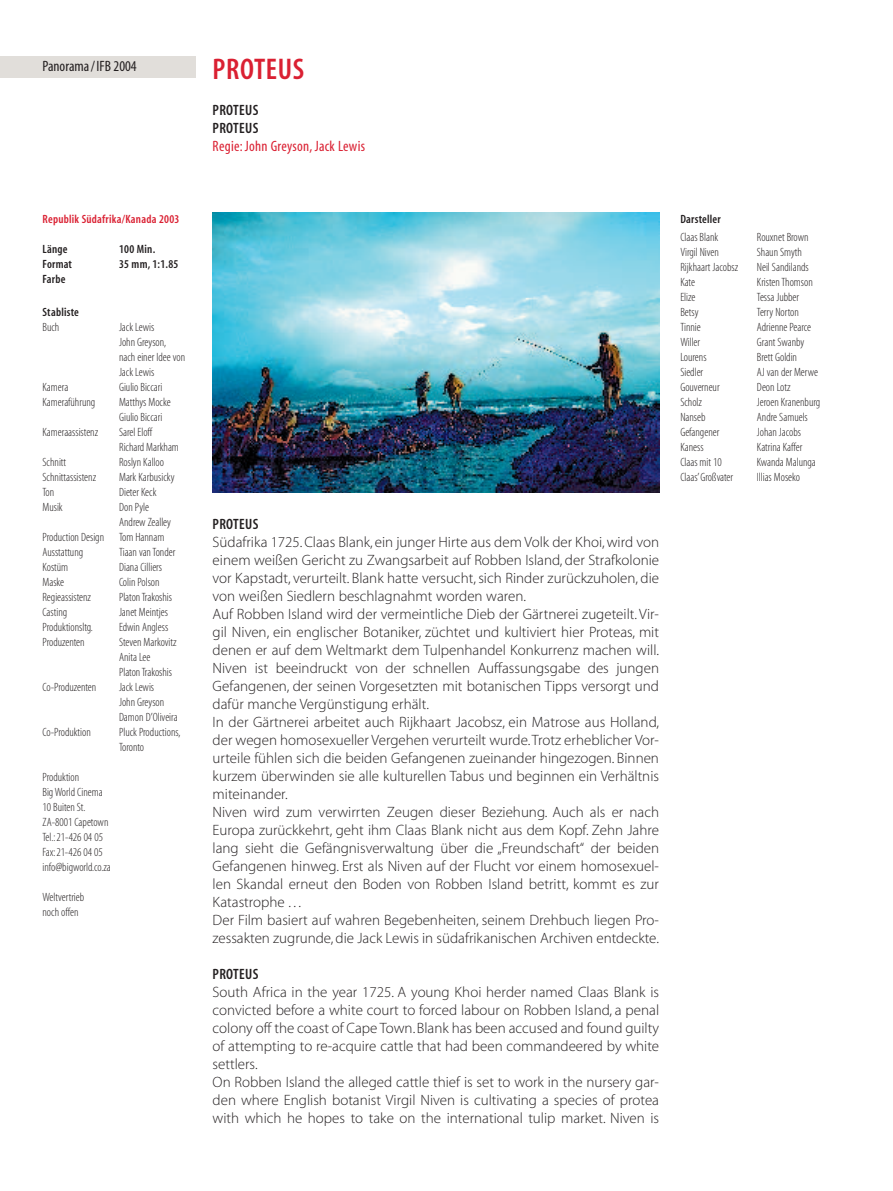
<style>
.page{position:relative;width:893px;height:1191px;background:#fff}
.page>*{position:absolute;margin:0;border:0;box-sizing:border-box;transform-origin:0 0}
.t1{font:30px "Myriad MM 565 300";letter-spacing:.02em;color:#da2032}
.t2{font:15px/18px "Myriad MM 215 600";color:#231f20}
.t3{font:15px/18px "Myriad MM 565 300";letter-spacing:.02em;color:#231f20}
.t4{font:15px "Myriad MM 400 300";letter-spacing:.02em;color:#da2032}
.t5{font:15px "Myriad MM 400 300";color:#231f20}
.t6{font:12px/15px "Myriad MM 215 300";color:#231f20}
.t7{font:12px "Myriad MM 565 300";letter-spacing:.02em;color:#231f20}
.t8{font:12px "Myriad MM 565 300";letter-spacing:.02em;color:#da2032}
</style>
<div class="page">
<img style="left:0;top:56px;width:660px;height:437px">
<p class="t5" style="left:43px;top:60px;width:96px">Panorama /IFB 2004</p>
<p class="t8" style="left:43px;top:214px;width:138px">Republik Südafrika/Kanada 2003</p>
<p class="t7" style="left:43px;top:244px;width:27px">Länge</p>
<p class="t7" style="left:119px;top:244px;width:38px">100 Min.</p>
<p class="t7" style="left:43px;top:259px;width:31px">Format</p>
<p class="t7" style="left:119px;top:259px;width:61px">35 mm, 1:1.85</p>
<p class="t7" style="left:43px;top:274px;width:24px">Farbe</p>
<p class="t7" style="left:43px;top:307px;width:38px">Stabliste</p>
<p class="t6" style="left:43px;top:321px;width:18px">Buch</p>
<p class="t6" style="left:119px;top:321px;width:68px">Jack Lewis<br>John Greyson, nach einer Idee von<br>Jack Lewis</p>
<p class="t6" style="left:43px;top:381px;width:27px">Kamera</p>
<p class="t6" style="left:119px;top:381px;width:45px">Giulio Biccari</p>
<p class="t6" style="left:43px;top:396px;width:54px">Kameraführung</p>
<p class="t6" style="left:119px;top:396px;width:53px">Matthys Mocke<br>Giulio Biccari</p>
<p class="t6" style="left:43px;top:426px;width:57px">Kameraassistenz</p>
<p class="t6" style="left:119px;top:426px;width:61px">Sarel Eloff<br>Richard Markham</p>
<p class="t6" style="left:43px;top:456px;width:25px">Schnitt</p>
<p class="t6" style="left:119px;top:456px;width:46px">Roslyn Kalloo</p>
<p class="t6" style="left:43px;top:471px;width:55px">Schnittassistenz</p>
<p class="t6" style="left:119px;top:471px;width:57px">Mark Karbusicky</p>
<p class="t6" style="left:43px;top:486px;width:13px">Ton</p>
<p class="t6" style="left:119px;top:486px;width:39px">Dieter Keck</p>
<p class="t6" style="left:43px;top:501px;width:22px">Musik</p>
<p class="t6" style="left:119px;top:501px;width:31px">Don Pyle</p>
<p class="t6" style="left:119px;top:516px;width:53px">Andrew Zealley</p>
<p class="t6" style="left:43px;top:531px;width:123px">Production Design Tom Hannam</p>
<p class="t6" style="left:43px;top:546px;width:42px">Ausstattung</p>
<p class="t6" style="left:119px;top:546px;width:58px">Tiaan van Tonder</p>
<p class="t6" style="left:43px;top:561px;width:27px">Kostüm</p>
<p class="t6" style="left:119px;top:561px;width:45px">Diana Cilliers</p>
<p class="t6" style="left:43px;top:576px;width:23px">Maske</p>
<p class="t6" style="left:119px;top:576px;width:42px">Colin Polson</p>
<p class="t6" style="left:43px;top:591px;width:50px">Regieassistenz</p>
<p class="t6" style="left:119px;top:591px;width:55px">Platon Trakoshis</p>
<p class="t6" style="left:43px;top:606px;width:26px">Casting</p>
<p class="t6" style="left:119px;top:606px;width:50px">Janet Meintjes</p>
<p class="t6" style="left:43px;top:621px;width:52px">Produktionsltg.</p>
<p class="t6" style="left:119px;top:621px;width:51px">Edwin Angless</p>
<p class="t6" style="left:43px;top:636px;width:44px">Produzenten</p>
<p class="t6" style="left:119px;top:636px;width:59px">Steven Markovitz<br>Anita Lee<br>Platon Trakoshis</p>
<p class="t6" style="left:43px;top:681px;width:55px">Co-Produzenten</p>
<p class="t6" style="left:119px;top:681px;width:60px">Jack Lewis<br>John Greyson<br>Damon D’Oliveira</p>
<p class="t6" style="left:43px;top:726px;width:50px">Co-Produktion</p>
<p class="t6" style="left:119px;top:726px;width:63px">Pluck Productions,<br>Toronto</p>
<p class="t6" style="left:43px;top:771px;width:70px">Produktion<br>Big World Cinema<br>10 Buiten St.<br>ZA-8001 Capetown<br>Tel.:21-426 04 05<br>Fax:21-426 04 05 info@bigworld.co.za</p>
<p class="t6" style="left:43px;top:891px;width:43px">Weltvertrieb noch offen</p>
<h1 class="t1" style="left:213px;top:57px;width:93px">PROTEUS</h1>
<p class="t3" style="left:213px;top:102px;width:47px">PROTEUS<br>PROTEUS</p>
<p class="t4" style="left:213px;top:140px;width:154px">Regie: John Greyson, Jack Lewis</p>
<p class="t3" style="left:213px;top:516px;width:47px">PROTEUS</p>
<p class="t2" style="left:213px;top:534px;width:448px">Südafrika 1725. Claas Blank, ein junger Hirte aus dem Volk der Khoi, wird von einem weißen Gericht zu Zwangsarbeit auf Robben Island, der Strafkolonie vor Kapstadt, verurteilt. Blank hatte versucht, sich Rinder zurückzuholen, die von weißen Siedlern beschlagnahmt worden waren.<br>Auf Robben Island wird der vermeintliche Dieb der Gärtnerei zugeteilt. Vir&shy;gil Niven, ein englischer Botaniker, züchtet und kultiviert hier Proteas, mit denen er auf dem Weltmarkt dem Tulpenhandel Konkurrenz machen will.<br>Niven ist beeindruckt von der schnellen Auffassungsgabe des jungen Gefangenen, der seinen Vorgesetzten mit botanischen Tipps versorgt und dafür manche Vergünstigung erhält.<br>In der Gärtnerei arbeitet auch Rijkhaart Jacobsz, ein Matrose aus Holland, der wegen homosexueller Vergehen verurteilt wurde.Trotz erheblicher Vor&shy;urteile fühlen sich die beiden Gefangenen zueinander hingezogen. Binnen kurzem überwinden sie alle kulturellen Tabus und beginnen ein Verhältnis miteinander.<br>Niven wird zum verwirrten Zeugen dieser Beziehung. Auch als er nach Europa zurückkehrt, geht ihm Claas Blank nicht aus dem Kopf. Zehn Jahre lang sieht die Gefängnisverwaltung über die „Freundschaft“ der beiden Gefangenen hinweg. Erst als Niven auf der Flucht vor einem homosexuel&shy;len Skandal erneut den Boden von Robben Island betritt, kommt es zur Katastrophe . . .<br>Der Film basiert auf wahren Begebenheiten, seinem Drehbuch liegen Pro&shy;zessakten zugrunde, die Jack Lewis in südafrikanischen Archiven entdeckte.</p>
<p class="t3" style="left:213px;top:966px;width:47px">PROTEUS</p>
<p class="t2" style="left:213px;top:984px;width:448px">South Africa in the year 1725. A young Khoi herder named Claas Blank is convicted before a white court to forced labour on Robben Island, a penal colony off the coast of Cape Town.Blank has been accused and found guilty of attempting to re-acquire cattle that had been commandeered by white settlers.<br>On Robben Island the alleged cattle thief is set to work in the nursery gar&shy;den where English botanist Virgil Niven is cultivating a species of protea with which he hopes to take on the international tulip market. Niven is</p>
<p class="t7" style="left:680px;top:214px;width:42px">Darsteller</p>
<p class="t6" style="left:680px;top:231px;width:39px">Claas Blank</p>
<p class="t6" style="left:757px;top:231px;width:53px">Rouxnet Brown</p>
<p class="t6" style="left:680px;top:246px;width:40px">Virgil Niven</p>
<p class="t6" style="left:757px;top:246px;width:47px">Shaun Smyth</p>
<p class="t6" style="left:680px;top:261px;width:59px">Rijkhaart Jacobsz</p>
<p class="t6" style="left:757px;top:261px;width:53px">Neil Sandilands</p>
<p class="t6" style="left:680px;top:276px;width:16px">Kate</p>
<p class="t6" style="left:757px;top:276px;width:57px">Kristen Thomson</p>
<p class="t6" style="left:680px;top:291px;width:17px">Elize</p>
<p class="t6" style="left:757px;top:291px;width:44px">Tessa Jubber</p>
<p class="t6" style="left:680px;top:306px;width:20px">Betsy</p>
<p class="t6" style="left:757px;top:306px;width:44px">Terry Norton</p>
<p class="t6" style="left:680px;top:321px;width:22px">Tinnie</p>
<p class="t6" style="left:757px;top:321px;width:56px">Adrienne Pearce</p>
<p class="t6" style="left:680px;top:336px;width:21px">Willer</p>
<p class="t6" style="left:757px;top:336px;width:49px">Grant Swanby</p>
<p class="t6" style="left:680px;top:351px;width:28px">Lourens</p>
<p class="t6" style="left:757px;top:351px;width:42px">Brett Goldin</p>
<p class="t6" style="left:680px;top:366px;width:24px">Siedler</p>
<p class="t6" style="left:757px;top:366px;width:63px">AJ van der Merwe</p>
<p class="t6" style="left:680px;top:381px;width:41px">Gouverneur</p>
<p class="t6" style="left:757px;top:381px;width:35px">Deon Lotz</p>
<p class="t6" style="left:680px;top:396px;width:23px">Scholz</p>
<p class="t6" style="left:757px;top:396px;width:65px">Jeroen Kranenburg</p>
<p class="t6" style="left:680px;top:411px;width:27px">Nanseb</p>
<p class="t6" style="left:757px;top:411px;width:52px">Andre Samuels</p>
<p class="t6" style="left:680px;top:426px;width:40px">Gefangener</p>
<p class="t6" style="left:757px;top:426px;width:46px">Johan Jacobs</p>
<p class="t6" style="left:680px;top:441px;width:25px">Kaness</p>
<p class="t6" style="left:757px;top:441px;width:47px">Katrina Kaffer</p>
<p class="t6" style="left:680px;top:456px;width:43px">Claas mit 10</p>
<p class="t6" style="left:757px;top:456px;width:60px">Kwanda Malunga</p>
<p class="t6" style="left:680px;top:471px;width:54px">Claas’Großvater</p>
<p class="t6" style="left:757px;top:471px;width:45px">Illias Moseko</p>
</div>
